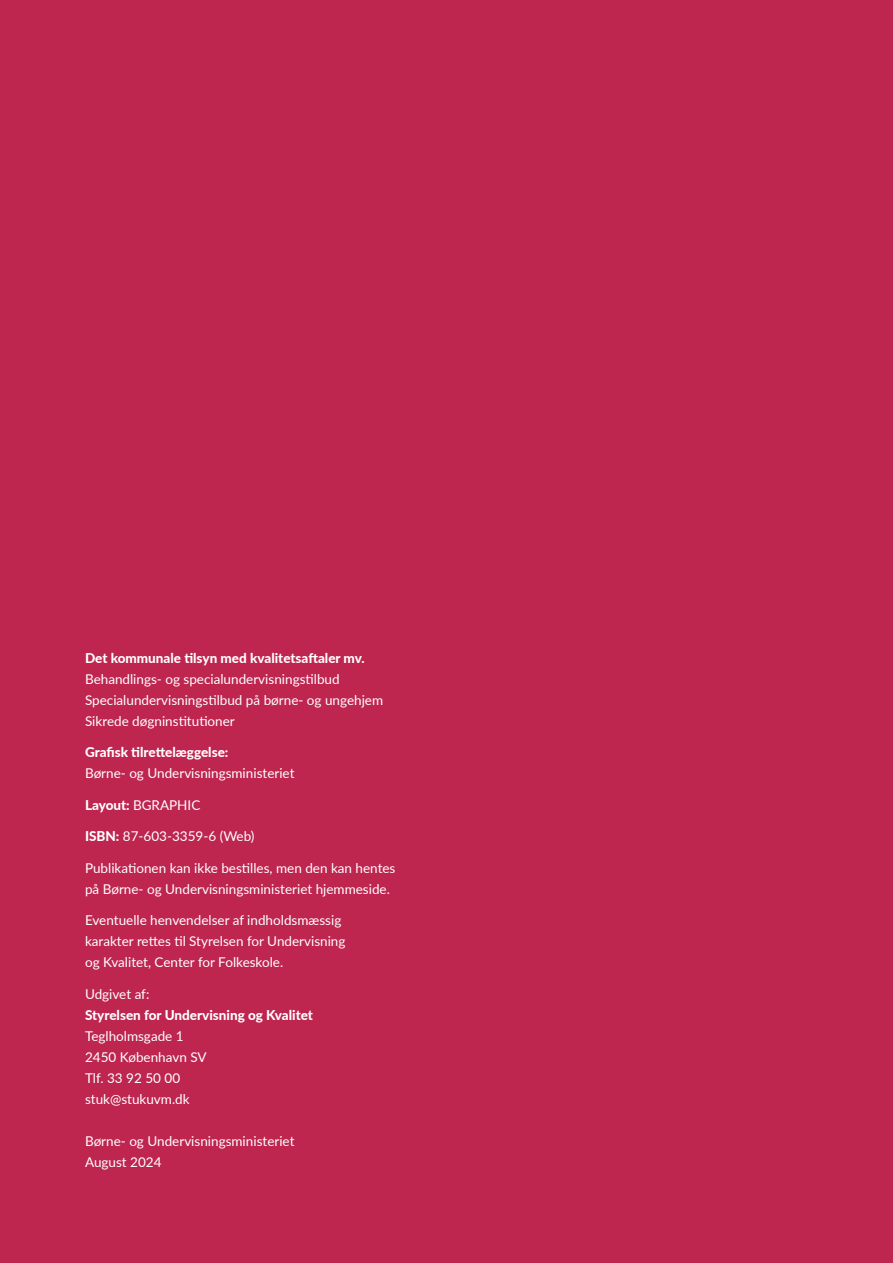
<style>
.page{position:relative;width:893px;height:1263px;background:#be254f}
.page>*{position:absolute;margin:0;border:0;box-sizing:border-box;transform-origin:0 0}
.t1{font:13.5px/21px "Lato Regular 2";color:#fff}
.t2{font:13.5px "Lato";color:#fff}
.t3{font:800 13.5px "Lato";color:#fff}
.s1{font-weight:800}
.s2{font-family:"Lato Regular 2"}
.s3{font-family:"Lato"}
</style>
<div class="page">
<p class="t3" style="left:85px;top:648px;width:281px">Det kommunale tilsyn med kvalitetsaftaler mv.</p>
<p class="t1" style="left:85px;top:668px;width:256px">Behandlings- og specialundervisningstilbud</p>
<p class="t1" style="left:85px;top:689px;width:300px">Specialundervisningstilbud på børne- og ungehjem</p>
<p class="t1" style="left:85px;top:710px;width:151px">Sikrede døgninstitutioner</p>
<p class="t3" style="left:85px;top:742px;width:145px">Grafisk tilrettelæggelse:</p>
<p class="t2" style="left:85px;top:763px;width:211px">Børne- og Undervisningsministeriet</p>
<p class="t2" style="left:85px;top:795px;width:117px"><span class="s1">Layout:</span> BGRAPHIC</p>
<p class="t2" style="left:85px;top:826px;width:171px"><span class="s1">ISBN:</span> 87-603-3359-6 <span class="s2">(Web)</span></p>
<p class="t1" style="left:85px;top:857px;width:312px">Publikationen kan ikke bestilles, men den kan hentes på Børne- og Undervisningsministeriet hjemmeside.</p>
<p class="t1" style="left:85px;top:909px;width:262px"><span class="s3">Eventuelle henvendelser af indholdsmæssig </span>karakter rettes til Styrelsen for Undervisning og Kvalitet, Center for Folkeskole.</p>
<p class="t2" style="left:85px;top:984px;width:66px">Udgivet af:</p>
<p class="t3" style="left:85px;top:1005px;width:229px">Styrelsen for Undervisning og Kvalitet</p>
<p class="t2" style="left:85px;top:1026px;width:100px">Teglholmsgade 1</p>
<p class="t1" style="left:85px;top:1046px;width:123px">2450 København SV</p>
<p class="t1" style="left:85px;top:1067px;width:97px">Tlf. 33 92 50 00</p>
<p class="t1" style="left:85px;top:1088px;width:106px">stuk@stukuvm.dk</p>
<p class="t2" style="left:85px;top:1131px;width:211px">Børne- og Undervisningsministeriet</p>
<p class="t2" style="left:85px;top:1152px;width:78px">August 2024</p>
</div>
